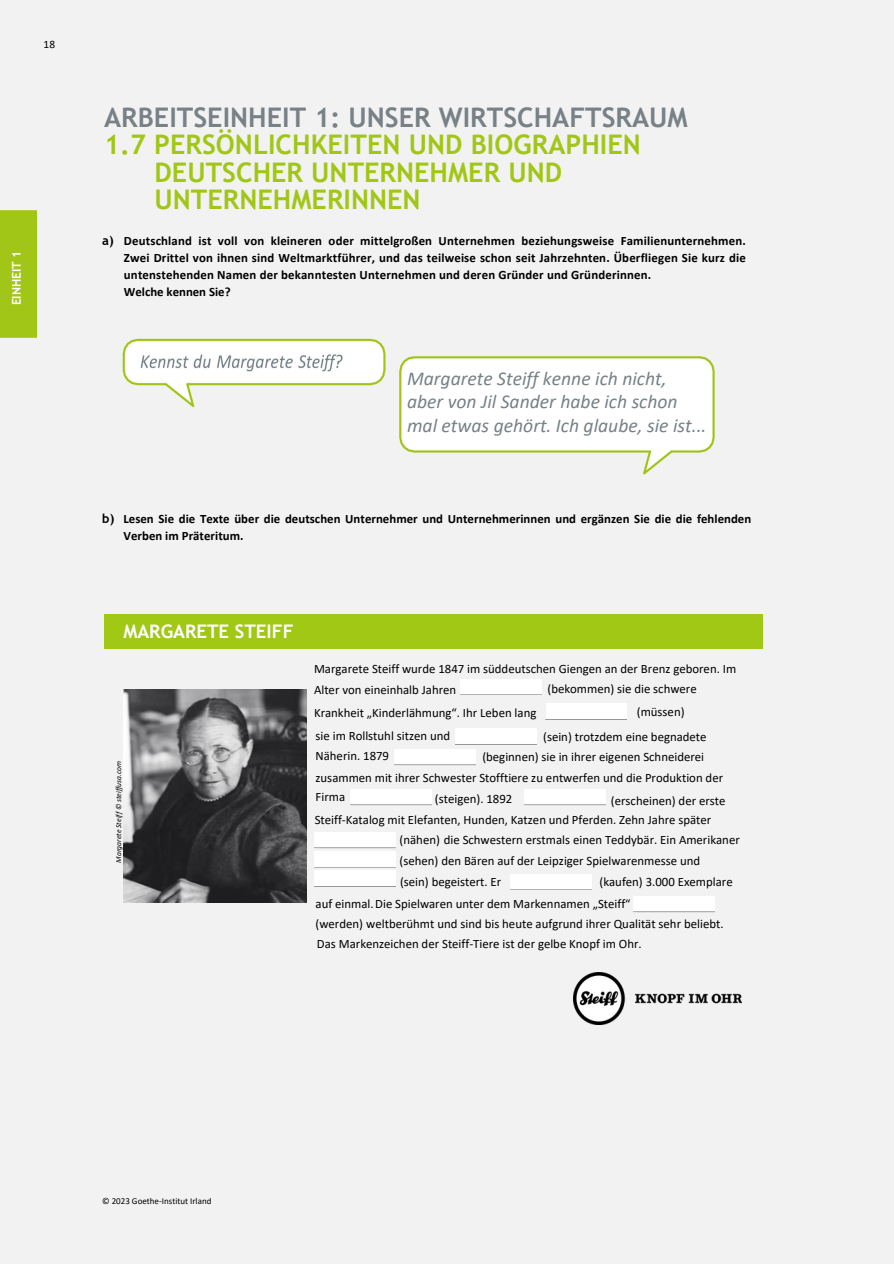
<style>
.page{position:relative;width:894px;height:1264px;background:#fff}
.page>*{position:absolute;margin:0;border:0;box-sizing:border-box;transform-origin:0 0}
.t1{font:700 27px/27px "Trebuchet MS";color:#778186}
.t2{font:700 27px/27px "Trebuchet MS";color:#a2c617}
.t3{font:italic 19.65px/23.2px "Calibri";color:#778186}
.t4{font:700 18.75px "Trebuchet MS";color:#fff}
.t5{font:12.75px/21.3px "Calibri";color:#000}
.t6{font:700 12.75px/17.1px "Calibri";letter-spacing:.015em;color:#000}
.t7{font:700 12.75px "Trebuchet MS";color:#000}
.t8{font:700 12px "Trebuchet MS";color:#fff}
.t9{font:11.4px "Calibri";color:#000}
.t10{font:9px "Calibri";color:#000}
.t11{font:italic 7.5px "Calibri";color:#000}
.s1{color:#a2c617}
</style>
<div class="page">
<div style="left:0;top:0;width:893px;height:1263px;background:#f2f2f2"></div>
<img style="left:122px;top:338px;width:593px;height:137px">
<img style="left:399px;top:356px;width:315px;height:117px">
<div style="left:0;top:211px;width:36px;height:127px;background:#a2c617"></div>
<div style="left:104px;top:614px;width:658px;height:34px;background:#a0c814"></div>
<img style="left:124px;top:689px;width:182px;height:214px">
<img style="left:460px;top:679px;width:81px;height:16px">
<img style="left:546px;top:703px;width:80px;height:16px">
<img style="left:455px;top:728px;width:81px;height:16px">
<img style="left:394px;top:749px;width:81px;height:16px">
<img style="left:350px;top:789px;width:81px;height:16px">
<img style="left:314px;top:832px;width:81px;height:16px">
<img style="left:314px;top:852px;width:81px;height:15px">
<img style="left:314px;top:870px;width:81px;height:16px">
<img style="left:524px;top:789px;width:81px;height:16px">
<img style="left:510px;top:874px;width:81px;height:15px">
<img style="left:633px;top:896px;width:81px;height:16px">
<img style="left:573px;top:972px;width:168px;height:52px">
<p class="t9" style="left:44px;top:39px;width:13px">18</p>
<p class="t8" style="left:10px;top:305px;width:56px;rotate:-90deg">EINHEIT 1</p>
<h6 class="t1" style="left:104px;top:104px;width:585px">ARBEITSEINHEIT 1: UNSER WIRTSCHAFTSRAUM<br><span class="s1">1.7 PERSÖNLICHKEITEN UND BIOGRAPHIEN</span></h6>
<h6 class="t2" style="left:154px;top:159px;width:409px">DEUTSCHER UNTERNEHMER UND<br>UNTERNEHMERINNEN</h6>
<h4 class="t7" style="left:102px;top:233px;width:13px">a)</h4>
<h5 class="t6" style="left:124px;top:233px;width:623px">Deutschland ist voll von kleineren oder mittelgroßen Unternehmen beziehungsweise Familienunternehmen.<br>Zwei Drittel von ihnen sind Weltmarktführer, und das teilweise schon seit Jahrzehnten. Überfliegen Sie kurz die untenstehenden Namen der bekanntesten Unternehmen und deren Gründer und Gründerinnen.<br>Welche kennen Sie?</h5>
<p class="t3" style="left:407px;top:368px;width:301px">Margarete Steiff kenne ich nicht, aber von Jil Sander habe ich schon mal etwas gehört. Ich glaube, sie ist...</p>
<h1 class="t7" style="left:102px;top:511px;width:14px">b)</h1>
<h1 class="t6" style="left:123px;top:511px;width:629px">Lesen Sie die Texte über die deutschen Unternehmer und Unternehmerinnen und ergänzen Sie die die fehlenden<br>Verben im Präteritum.</h1>
<h5 class="t4" style="left:123px;top:620px;width:172px">MARGARETE STEIFF</h5>
<p class="t11" style="left:116px;top:862px;width:103px;rotate:-90deg">Margarete Steiff© steiffusa.com</p>
<h3 class="t5" style="left:314px;top:659px;width:423px">Margarete Steiff wurde 1847 im süddeutschen Giengen an der Brenz geboren. Im<br>Alter von eineinhalb Jahren</h3>
<h5 class="t5" style="left:314px;top:703px;width:224px">Krankheit „Kinderlähmung“. Ihr Leben lang</h5>
<h6 class="t5" style="left:547px;top:679px;width:151px">(bekommen) sie die schwere</h6>
<p class="t5" style="left:543px;top:727px;width:165px">(sein) trotzdem eine begnadete</p>
<h6 class="t5" style="left:636px;top:702px;width:49px">(müssen)</h6>
<p class="t5" style="left:315px;top:726px;width:136px">sie im Rollstuhl sitzen und</p>
<h6 class="t5" style="left:315px;top:746px;width:75px">Näherin. 1879</h6>
<p class="t5" style="left:435px;top:789px;width:79px">(steigen). 1892</p>
<h6 class="t5" style="left:482px;top:747px;width:223px">(beginnen) sie in ihrer eigenen Schneiderei</h6>
<h5 class="t5" style="left:315px;top:769px;width:409px;line-height:19.2px">zusammen mit ihrer Schwester Stofftiere zu entwerfen und die Produktion der<br>Firma</h5>
<h2 class="t5" style="left:399px;top:830px;width:341px">(nähen) die Schwestern erstmals einen Teddybär. Ein Amerikaner</h2>
<p class="t5" style="left:399px;top:851px;width:302px">(sehen) den Bären auf der Leipziger Spielwarenmesse und</p>
<p class="t5" style="left:315px;top:894px;width:316px">auf einmal.Die Spielwaren unter dem Markennamen „Steiff“</p>
<h6 class="t5" style="left:317px;top:933px;width:326px">Das Markenzeichen der Steiff-Tiere ist der gelbe Knopf im Ohr.</h6>
<p class="t5" style="left:610px;top:791px;width:116px">(erscheinen) der erste</p>
<h6 class="t5" style="left:314px;top:810px;width:398px">Steiff-Katalog mit Elefanten, Hunden, Katzen und Pferden. Zehn Jahre später</h6>
<h6 class="t5" style="left:400px;top:872px;width:103px">(sein) begeistert. Er</h6>
<p class="t5" style="left:599px;top:872px;width:135px">(kaufen) 3.000 Exemplare</p>
<h6 class="t5" style="left:315px;top:914px;width:409px">(werden) weltberühmt und sind bis heute aufgrund ihrer Qualität sehr beliebt.</h6>
<p class="t10" style="left:102px;top:1197px;width:111px">© 2023 Goethe-Institut Irland</p>
</div>
